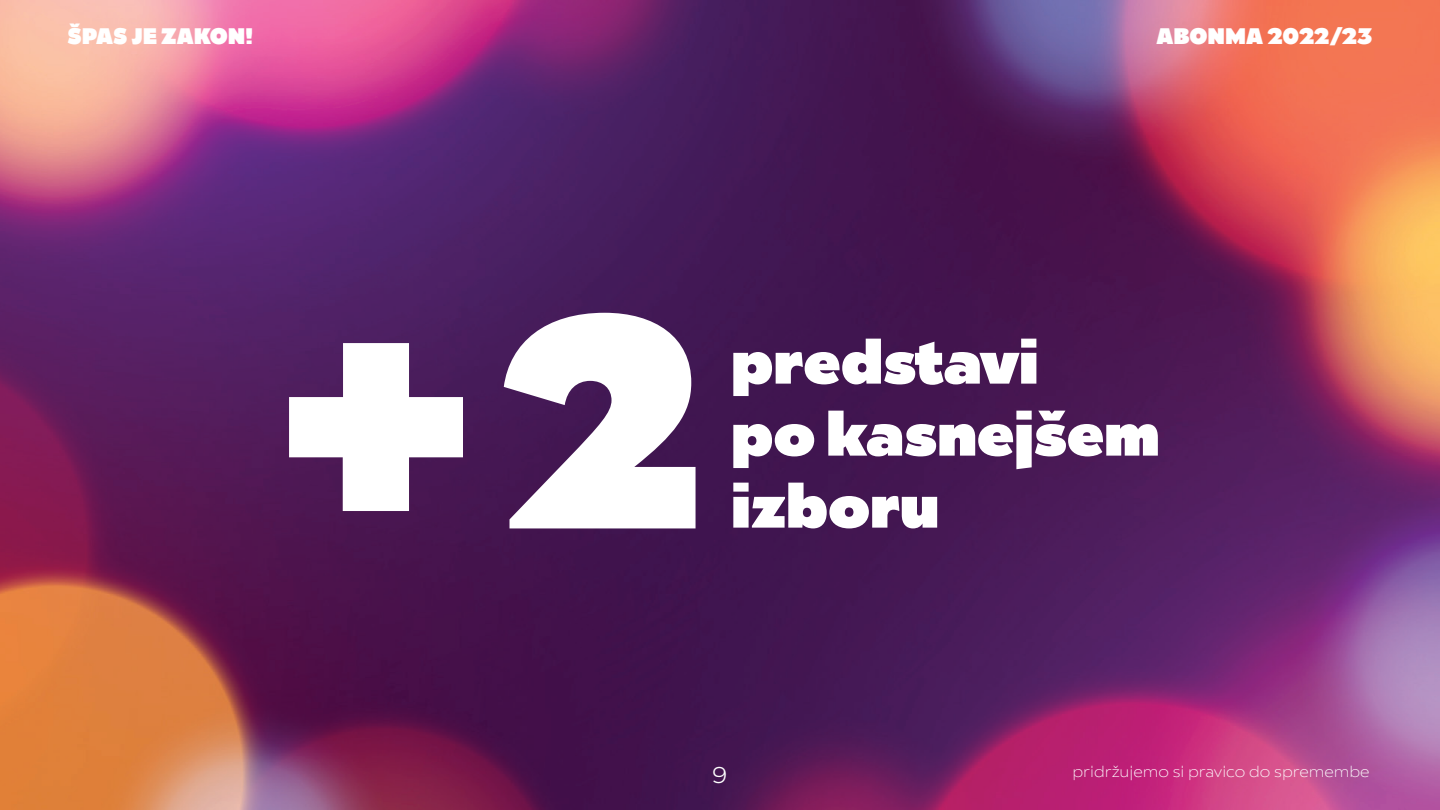
<style>
.page{position:relative;width:1440px;height:810px;background:#fff}
.page>*{position:absolute;margin:0;border:0;box-sizing:border-box;transform-origin:0 0}
.t1{font:800 300px "Catalpa";color:#fff}
.t2{font:800 60px/72px "Catalpa";color:#fff}
.t3{font:800 22.5px "Catalpa";color:#fff}
.t4{font:300 22.5px "Catalpa";color:#fff}
.t5{font:200 15px "Catalpa";color:#fff}
</style>
<div class="page">
<img style="left:0;top:0;width:1440px;height:810px">
<h3 class="t3" style="left:68px;top:22px;width:187px">ŠPAS JE ZAKON!</h3>
<h3 class="t3" style="left:1157px;top:22px;width:217px">ABONMA 2022/23</h3>
<h1 class="t1" style="left:256px;top:237px;width:453px">+2</h1>
<h2 class="t2" style="left:731px;top:328px;width:430px">predstavi<br>po kasnejšem</h2>
<h2 class="t2" style="left:731px;top:472px;width:210px">izboru</h2>
<h3 class="t4" style="left:713px;top:761px;width:16px">9</h3>
<p class="t5" style="left:1072px;top:763px;width:299px">pridržujemo si pravico do spremembe</p>
</div>
